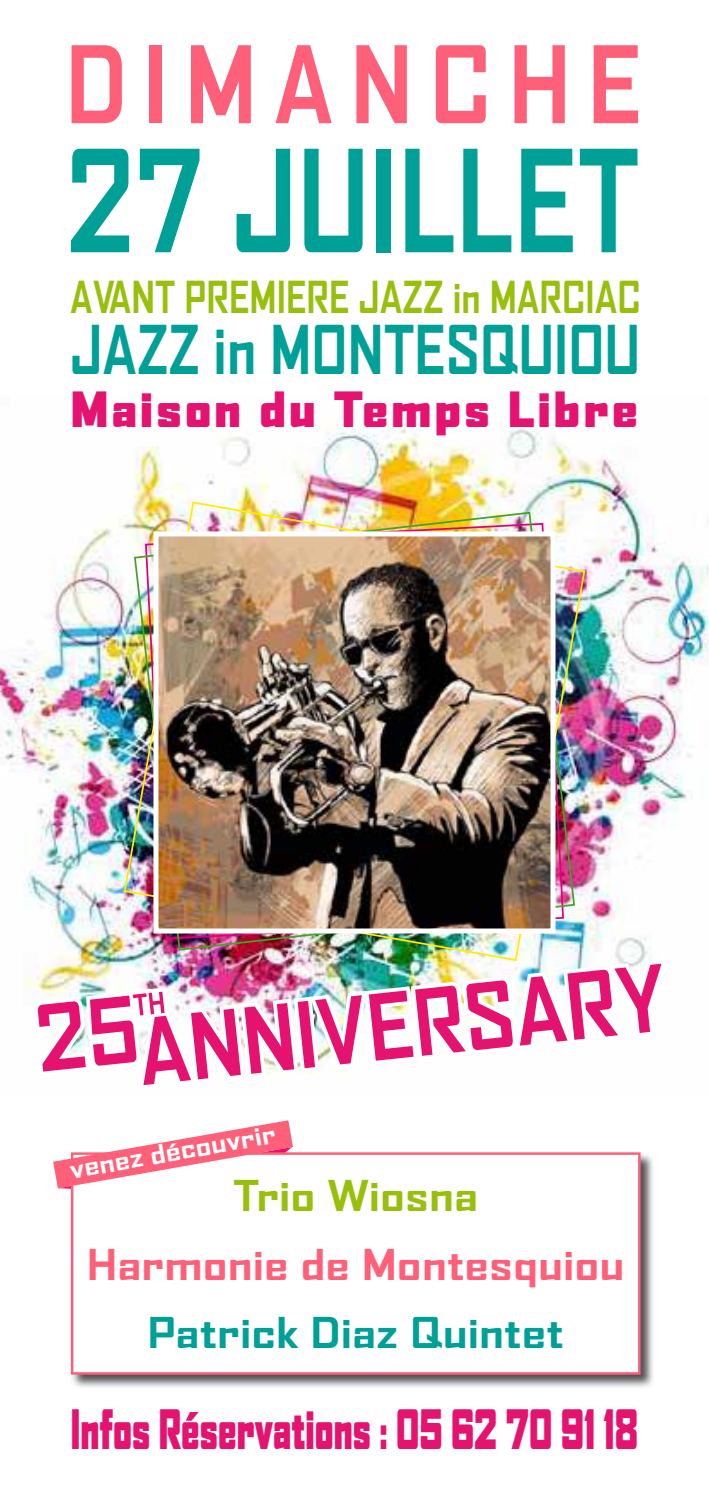
<style>
.page{position:relative;width:709px;height:1489px;background:#fff}
.page>*{position:absolute;margin:0;border:0;box-sizing:border-box;transform-origin:0 0}
.t1{font:700 expanded 64.5px "Agency FB";color:#00a097;scale:.74 1}
.t2{font:900 expanded 52px "Agency FB";color:#e41370;scale:.57 1}
.t3{font:900 expanded 46.5px "Agency FB";letter-spacing:.08em;color:#e41370;scale:.88 1}
.t4{font:700 expanded 42.25px "Agency FB";color:#98bf0c;scale:.74 1}
.t5{font:700 expanded 40.75px/68px "Agency FB";color:#ff6079;text-align:center}
.t6{font:700 expanded 25.25px "Agency FB";color:#fff}
.s1{color:#98bf0c}
.s2{color:#00a097}
</style>
<div class="page">
<img style="left:0;top:427px;width:709px;height:562px">
<img style="left:123px;top:500px;width:463px;height:455px">
<img style="left:159px;top:537px;width:390px;height:390px">
<div style="left:153px;top:531px;width:402px;height:402px;border:5px solid #fff"></div>
<img style="left:29px;top:955px;width:640px;height:131px">
<svg style="left:71px;top:149px;width:58px;height:103px"></svg>
<svg style="left:140px;top:149px;width:59px;height:103px"></svg>
<svg style="left:236px;top:149px;width:54px;height:103px"></svg>
<svg style="left:304px;top:149px;width:58px;height:103px"></svg>
<div style="left:377px;top:149px;width:14px;height:103px;background:#00a097"></div>
<svg style="left:405px;top:149px;width:48px;height:103px"></svg>
<svg style="left:463px;top:149px;width:48px;height:103px"></svg>
<svg style="left:521px;top:149px;width:52px;height:103px"></svg>
<svg style="left:580px;top:149px;width:57px;height:103px"></svg>
<svg style="left:72px;top:45px;width:50px;height:78px"></svg>
<div style="left:150px;top:45px;width:12px;height:78px;background:#ff6079"></div>
<svg style="left:191px;top:45px;width:60px;height:78px"></svg>
<svg style="left:276px;top:45px;width:55px;height:78px"></svg>
<svg style="left:356px;top:45px;width:51px;height:78px"></svg>
<svg style="left:436px;top:45px;width:50px;height:78px"></svg>
<svg style="left:514px;top:45px;width:51px;height:78px"></svg>
<svg style="left:593px;top:45px;width:45px;height:78px"></svg>
<div style="left:70px;top:1151px;width:585px;height:238px;background:#1a171c;opacity:.75"></div>
<div style="left:71px;top:1152px;width:569px;height:222px;background:#fff;border:2px solid #ff6079"></div>
<svg style="left:53px;top:1120px;width:240px;height:69px"></svg>
<p class="t4" style="left:70px;top:272px;width:772px">AVANT PREMIERE JAZZ in MARCIAC</p>
<p class="t1" style="left:70px;top:312px;width:772px">JAZZ in MONTESQUIOU</p>
<p class="t3" style="left:71px;top:381px;width:646px">Maison du Temps Libre</p>
<p class="t6" style="left:67px;top:1155px;width:210px;rotate:-10deg">venez découvrir</p>
<p class="t5" style="left:87px;top:1162px;width:539px"><span class="s1">Trio Wiosna<br></span>Harmonie de Montesquiou<br><span class="s2">Patrick Diaz Quintet</span></p>
<p class="t2" style="left:71px;top:1397px;width:996px">Infos Réservations : 05 62 70 91 18</p>
</div>
